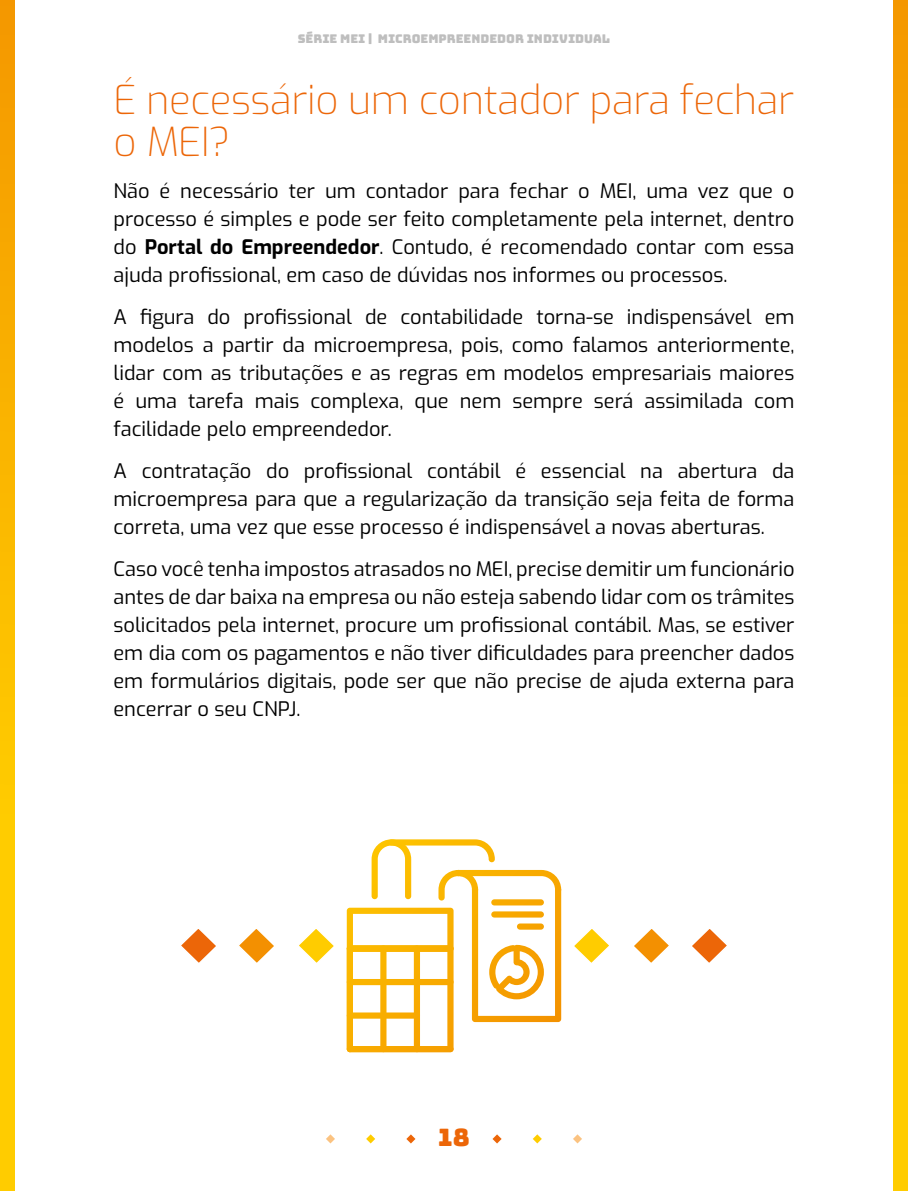
<style>
.page{position:relative;width:908px;height:1191px;background:#fff}
.page>*{position:absolute;margin:0;border:0;box-sizing:border-box;transform-origin:0 0}
.t1{font:200 40px/42px "Exo";letter-spacing:-.01em;color:#ec6608}
.t2{font:24px "Bungee";color:#ec6608}
.t3{font:20px/28px "Exo";color:#000;text-align:justify}
.t4{font:12px "Bungee";color:#bebebe}
.s1{font-weight:700}
</style>
<div class="page">
<svg style="left:907px;top:274px;width:1px;height:917px"></svg>
<svg style="left:0;top:0;width:14px;height:1191px;background:#fbba00"></svg>
<svg style="left:893px;top:0;width:14px;height:1191px;background:#fbba00"></svg>
<svg style="left:366px;top:1134px;width:9px;height:9px"></svg>
<svg style="left:532px;top:1134px;width:9px;height:9px"></svg>
<svg style="left:406px;top:1134px;width:9px;height:9px"></svg>
<svg style="left:492px;top:1134px;width:9px;height:9px"></svg>
<svg style="left:326px;top:1134px;width:9px;height:9px"></svg>
<svg style="left:573px;top:1134px;width:8px;height:9px"></svg>
<svg style="left:346px;top:839px;width:215px;height:213px"></svg>
<div style="left:346px;top:945px;width:7px;height:107px;background:#fab500;border-radius:3px"></div>
<div style="left:380px;top:945px;width:6px;height:107px;background:#f9af00;border-radius:3px"></div>
<div style="left:413px;top:945px;width:7px;height:107px;background:#f8aa00;border-radius:3px"></div>
<div style="left:346px;top:945px;width:107px;height:6px;background:#fab400;border-radius:3px"></div>
<div style="left:346px;top:979px;width:107px;height:6px;background:#f9af00;border-radius:3px"></div>
<div style="left:346px;top:1012px;width:74px;height:6px;background:#f8ad00;border-radius:3px"></div>
<div style="left:346px;top:1046px;width:107px;height:6px;background:#f7a500;border-radius:3px"></div>
<svg style="left:692px;top:929px;width:35px;height:34px"></svg>
<svg style="left:634px;top:929px;width:35px;height:34px"></svg>
<svg style="left:574px;top:929px;width:35px;height:34px"></svg>
<svg style="left:181px;top:929px;width:35px;height:34px"></svg>
<svg style="left:239px;top:929px;width:35px;height:34px"></svg>
<svg style="left:299px;top:929px;width:35px;height:34px"></svg>
<p class="t4" style="left:297px;top:32px;width:314px">SÉRIE MEI | MICROEMPREENDEDOR INDIVIDUAL</p>
<h1 class="t1" style="left:113px;top:77px;width:682px">É necessário um contador para fechar o MEI?</h1>
<p class="t3" style="left:113px;top:176px;width:682px">Não é necessário ter um contador para fechar o MEI, uma vez que o processo é simples e pode ser feito completamente pela internet, dentro do <span class="s1">Portal do Empreendedor</span>. Contudo, é recomendado contar com essa ajuda profissional, em caso de dúvidas nos informes ou processos.</p>
<p class="t3" style="left:113px;top:302px;width:682px">A figura do profissional de contabilidade torna-se indispensável em modelos a partir da microempresa, pois, como falamos anteriormente, lidar com as tributações e as regras em modelos empresariais maiores é uma tarefa mais complexa, que nem sempre será assimilada com facilidade pelo empreendedor.</p>
<p class="t3" style="left:113px;top:456px;width:682px">A contratação do profissional contábil é essencial na abertura da microempresa para que a regularização da transição seja feita de forma correta, uma vez que esse processo é indispensável a novas aberturas.</p>
<p class="t3" style="left:113px;top:554px;width:682px">Caso você tenha impostos atrasados no MEI, precise demitir um funcionário antes de dar baixa na empresa ou não esteja sabendo lidar com os trâmites solicitados pela internet, procure um profissional contábil. Mas, se estiver em dia com os pagamentos e não tiver dificuldades para preencher dados em formulários digitais, pode ser que não precise de ajuda externa para encerrar o seu CNPJ.</p>
<p class="t2" style="left:438px;top:1124px;width:33px">18</p>
</div>
